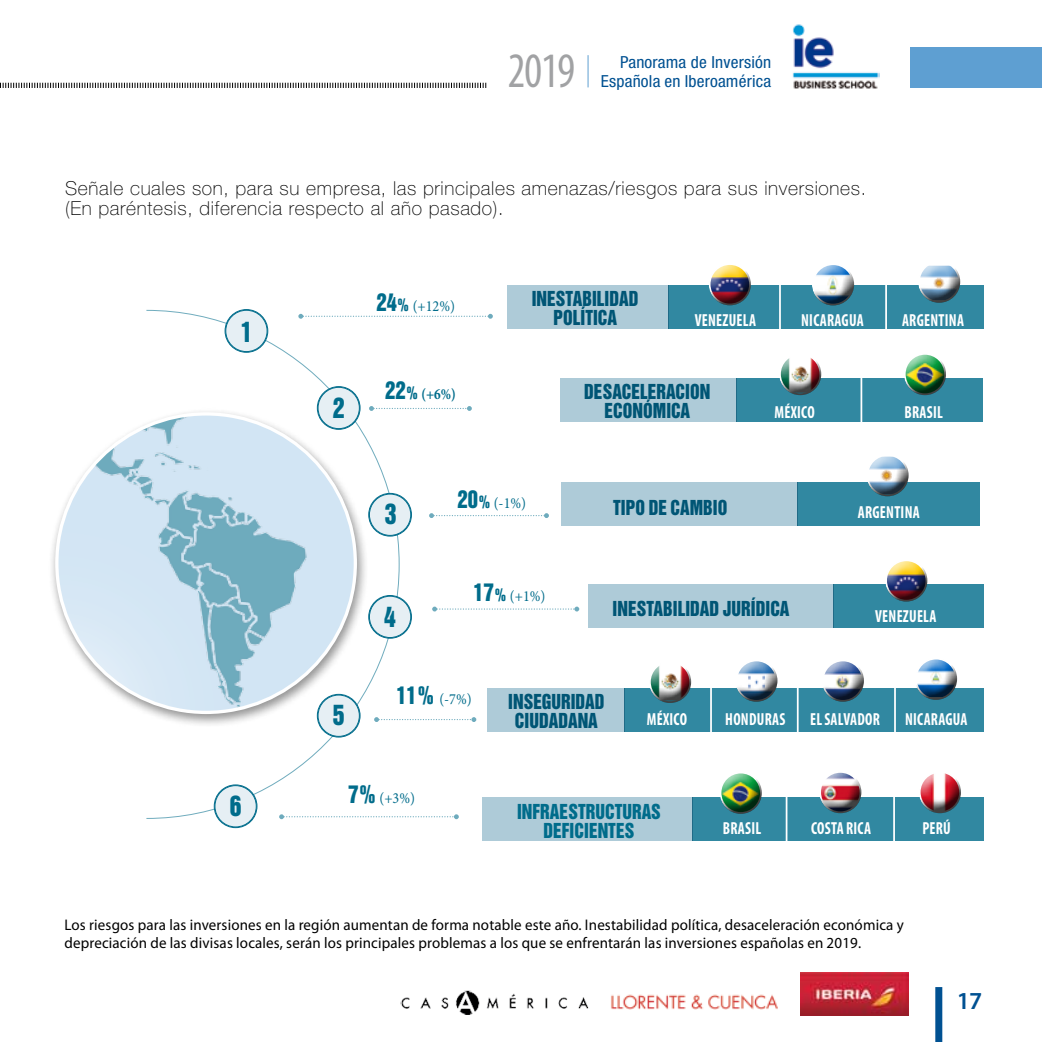
<style>
.page{position:relative;width:1042px;height:1042px;background:#fff}
.page>*{position:absolute;margin:0;border:0;box-sizing:border-box;transform-origin:0 0}
.t1{font:condensed 49.7px "Myriad Pro";color:#a1a2a4;scale:.92 1}
.t2{font:25.72px "Helvetica Inserat LT Std";color:#006c8b;scale:.92 1}
.t3{font:600 24.5px "Myriad Pro";color:#005192}
.t4{font:100 19.25px/20.1px "Helvetica Neue LT Std";letter-spacing:.035em;color:#000}
.t5{font:18.9px/19.2px "Helvetica Inserat LT Std";color:#006c8b;scale:.92 1}
.t6{font:700 condensed 17.5px "Myriad Pro";letter-spacing:.02em;color:#fff;scale:.87 1}
.t7{font:condensed 16.62px "Helvetica Neue LT Std";letter-spacing:.01em;color:#005192;scale:1.05 1}
.t8{font:15.4px/17.5px "Myriad Pro";letter-spacing:.01em;color:#000}
.t9{font:15.4px "Minion Pro";color:#006c8b;scale:.92 1}
.t10{font:700 condensed 15.4px "Minion Pro";color:#006c8b;scale:.92 1}
.s1{font-family:"Helvetica Inserat LT Std";font-size:22.22px}
.s2{font-family:"Helvetica Inserat LT Std";font-size:15.58px}
.s3{font-family:"Helvetica Inserat LT Std";font-weight:400;font-stretch:normal;font-size:22.22px}
.s4{font-family:"Helvetica Inserat LT Std";font-weight:400;font-stretch:normal;font-size:15.58px}
</style>
<div class="page">
<img style="left:792px;top:24px;width:88px;height:65px">
<hr style="left:587px;top:55px;width:1px;height:32px;background:#5e9fd2">
<div style="left:910px;top:48px;width:132px;height:40px;background:#5e9fd2"></div>
<svg style="left:0;top:83px;width:486px;height:5px"></svg>
<div style="left:935px;top:987px;width:7px;height:55px;background:#005192"></div>
<img style="left:611px;top:994px;width:167px;height:16px">
<img style="left:400px;top:990px;width:189px;height:25px">
<img style="left:800px;top:973px;width:108px;height:42px">
<div style="left:482px;top:797px;width:210px;height:44px;background:#aecbd8"></div>
<div style="left:692px;top:797px;width:292px;height:44px;background:#3188a1"></div>
<img style="left:61px;top:425px;width:85px;height:286px">
<svg style="left:146px;top:309px;width:254px;height:510px"></svg>
<div style="left:225px;top:310px;width:42px;height:42px;background:#e6eff4;border-radius:50%"></div>
<div style="left:225px;top:309px;width:43px;height:43px;border:1px solid #006c8b;border-radius:50%"></div>
<div style="left:226px;top:310px;width:41px;height:42px;border:1px solid #006c8b;border-radius:50%"></div>
<div style="left:318px;top:387px;width:42px;height:42px;background:#e6eff4;border-radius:50%"></div>
<div style="left:317px;top:386px;width:43px;height:43px;border:1px solid #006c8b;border-radius:50%"></div>
<div style="left:318px;top:387px;width:41px;height:42px;border:1px solid #006c8b;border-radius:50%"></div>
<div style="left:369px;top:494px;width:42px;height:42px;background:#e6eff4;border-radius:50%"></div>
<div style="left:368px;top:493px;width:44px;height:43px;border:1px solid #006c8b;border-radius:50%"></div>
<div style="left:369px;top:494px;width:42px;height:41px;border:1px solid #006c8b;border-radius:50%"></div>
<div style="left:369px;top:596px;width:42px;height:42px;background:#e6eff4;border-radius:50%"></div>
<div style="left:368px;top:595px;width:44px;height:43px;border:1px solid #006c8b;border-radius:50%"></div>
<div style="left:369px;top:596px;width:42px;height:42px;border:1px solid #006c8b;border-radius:50%"></div>
<div style="left:215px;top:785px;width:42px;height:42px;background:#e6eff4;border-radius:50%"></div>
<div style="left:214px;top:785px;width:43px;height:43px;border:1px solid #006c8b;border-radius:50%"></div>
<div style="left:215px;top:785px;width:41px;height:42px;border:1px solid #006c8b;border-radius:50%"></div>
<div style="left:318px;top:695px;width:42px;height:42px;background:#e6eff4;border-radius:50%"></div>
<div style="left:317px;top:694px;width:43px;height:43px;border:1px solid #006c8b;border-radius:50%"></div>
<div style="left:318px;top:695px;width:41px;height:41px;border:1px solid #006c8b;border-radius:50%"></div>
<svg style="left:279px;top:814px;width:180px;height:5px"></svg>
<div style="left:918px;top:775px;width:45px;height:38px;background:#000;opacity:.75"></div>
<div style="left:818px;top:775px;width:46px;height:38px;background:#000;opacity:.75"></div>
<svg style="left:429px;top:513px;width:120px;height:5px"></svg>
<svg style="left:374px;top:717px;width:102px;height:5px"></svg>
<hr style="left:786px;top:794px;width:1px;height:52px;background:#fff">
<hr style="left:893px;top:793px;width:2px;height:52px;background:#fff">
<svg style="left:298px;top:314px;width:195px;height:5px"></svg>
<svg style="left:369px;top:406px;width:103px;height:5px"></svg>
<svg style="left:432px;top:606px;width:147px;height:5px"></svg>
<div style="left:588px;top:584px;width:245px;height:44px;background:#aecbd8"></div>
<div style="left:833px;top:584px;width:151px;height:44px;background:#3188a1"></div>
<div style="left:885px;top:557px;width:45px;height:32px;background:#fff;opacity:.75"></div>
<div style="left:885px;top:564px;width:45px;height:39px;background:#000;opacity:.75"></div>
<div style="left:719px;top:769px;width:45px;height:32px;background:#fff;opacity:.75"></div>
<div style="left:719px;top:776px;width:45px;height:39px;background:#000;opacity:.75"></div>
<div style="left:507px;top:286px;width:161px;height:43px;background:#aecbd8"></div>
<div style="left:668px;top:286px;width:316px;height:43px;background:#3188a1"></div>
<div style="left:708px;top:261px;width:46px;height:31px;background:#fff;opacity:.75"></div>
<div style="left:708px;top:268px;width:46px;height:38px;background:#000;opacity:.75"></div>
<div style="left:811px;top:260px;width:45px;height:32px;background:#fff;opacity:.75"></div>
<div style="left:811px;top:268px;width:45px;height:38px;background:#000;opacity:.75"></div>
<hr style="left:779px;top:282px;width:2px;height:52px;background:#fff">
<hr style="left:885px;top:282px;width:2px;height:52px;background:#fff">
<div style="left:917px;top:265px;width:46px;height:39px;background:#000;opacity:.75"></div>
<div style="left:560px;top:378px;width:177px;height:44px;background:#aecbd8"></div>
<div style="left:737px;top:378px;width:246px;height:44px;background:#3188a1"></div>
<hr style="left:860px;top:376px;width:2px;height:48px;background:#fff">
<div style="left:778px;top:357px;width:46px;height:38px;background:#000;opacity:.75"></div>
<div style="left:903px;top:351px;width:46px;height:31px;background:#fff;opacity:.75"></div>
<div style="left:903px;top:358px;width:46px;height:38px;background:#000;opacity:.75"></div>
<div style="left:487px;top:688px;width:137px;height:44px;background:#aecbd8"></div>
<div style="left:624px;top:688px;width:359px;height:44px;background:#3188a1"></div>
<div style="left:821px;top:664px;width:45px;height:38px;background:#000;opacity:.75"></div>
<div style="left:734px;top:664px;width:46px;height:38px;background:#000;opacity:.75"></div>
<div style="left:648px;top:665px;width:45px;height:38px;background:#000;opacity:.75"></div>
<hr style="left:710px;top:685px;width:2px;height:52px;background:#fff">
<hr style="left:797px;top:685px;width:1px;height:52px;background:#fff">
<hr style="left:894px;top:685px;width:2px;height:52px;background:#fff">
<div style="left:914px;top:655px;width:46px;height:32px;background:#fff;opacity:.75"></div>
<div style="left:914px;top:662px;width:46px;height:39px;background:#000;opacity:.75"></div>
<div style="left:561px;top:482px;width:236px;height:44px;background:#aecbd8"></div>
<div style="left:797px;top:482px;width:183px;height:44px;background:#3188a1"></div>
<div style="left:865px;top:451px;width:46px;height:32px;background:#fff;opacity:.75"></div>
<div style="left:865px;top:459px;width:46px;height:38px;background:#000;opacity:.75"></div>
<h1 class="t1" style="left:508px;top:44px;width:75px">2019</h1>
<p class="t7" style="left:620px;top:53px;width:145px">Panorama de Inversión</p>
<p class="t7" style="left:601px;top:72px;width:164px">Española en Iberoamérica</p>
<p class="t4" style="left:65px;top:178px;width:802px">Señale cuales son, para su empresa, las principales amenazas/riesgos para sus inversiones. (En paréntesis, diferencia respecto al año pasado).</p>
<h2 class="t2" style="left:241px;top:317px;width:14px">1</h2>
<h2 class="t2" style="left:230px;top:790px;width:14px">6</h2>
<h2 class="t2" style="left:333px;top:392px;width:14px">2</h2>
<h2 class="t2" style="left:333px;top:700px;width:14px">5</h2>
<p class="t9" style="left:376px;top:296px;width:87px"><span class="s1">24</span><span class="s2">%</span> (+12%)</p>
<p class="t10" style="left:385px;top:383px;width:78px"><span class="s3">22</span><span class="s4">%</span> (+6%)</p>
<p class="t5" style="left:532px;top:289px;width:10px">INESTABILIDAD</p>
<p class="t5" style="left:553px;top:308px;width:45px">POLÍTICA</p>
<p class="t6" style="left:695px;top:310px;width:72px">VENEZUELA</p>
<p class="t6" style="left:801px;top:310px;width:86px">NICARAGUA ARGENTINA</p>
<p class="t5" style="left:584px;top:382px;width:11px">DESACELERACION</p>
<p class="t5" style="left:604px;top:401px;width:12px">ECONÓMICA</p>
<p class="t6" style="left:774px;top:402px;width:48px">MÉXICO</p>
<p class="t6" style="left:904px;top:402px;width:46px">BRASIL</p>
<h2 class="t2" style="left:385px;top:499px;width:14px">3</h2>
<h2 class="t2" style="left:384px;top:601px;width:14px">4</h2>
<p class="t9" style="left:457px;top:492px;width:76px"><span class="s1">20</span><span class="s2">%</span> (-1%)</p>
<p class="t9" style="left:473px;top:586px;width:80px"><span class="s1">17</span><span class="s2">%</span> (+1%)</p>
<p class="t5" style="left:613px;top:498px;width:10px">TIPO</p>
<p class="t5" style="left:649px;top:498px;width:35px">DE CAMBIO</p>
<p class="t6" style="left:858px;top:502px;width:9px">ARGENTINA</p>
<p class="t5" style="left:612px;top:599px;width:10px">INESTABILIDAD</p>
<p class="t5" style="left:723px;top:599px;width:46px">JURÍDICA</p>
<p class="t6" style="left:875px;top:606px;width:72px">VENEZUELA</p>
<p class="t9" style="left:396px;top:689px;width:83px"><span class="s1">11%</span> (-7%)</p>
<p class="t5" style="left:508px;top:692px;width:10px">INSE</p>
<p class="t5" style="left:515px;top:692px;width:61px;text-indent:27px">GURIDAD<br>CIUDADANA</p>
<p class="t6" style="left:647px;top:709px;width:48px">MÉXICO</p>
<p class="t6" style="left:725px;top:709px;width:71px">HONDURAS</p>
<p class="t6" style="left:810px;top:709px;width:82px">EL SALVADOR</p>
<p class="t6" style="left:905px;top:709px;width:9px">NICARAGUA</p>
<p class="t9" style="left:348px;top:787px;width:74px"><span class="s1">7%</span> (+3%)</p>
<p class="t5" style="left:517px;top:802px;width:11px">INFRAESTR</p>
<p class="t5" style="left:543px;top:802px;width:108px;text-indent:52px">UCTURAS<br>DEFICIENTES</p>
<p class="t6" style="left:723px;top:818px;width:46px">BRASIL</p>
<p class="t6" style="left:811px;top:818px;width:70px">COSTA RICA</p>
<p class="t6" style="left:922px;top:818px;width:34px">PERÚ</p>
<p class="t8" style="left:64px;top:916px;width:841px">Los riesgos para las inversiones en la región aumentan de forma notable este año. Inestabilidad política, desaceleración económica y depreciación de las divisas locales, serán los principales problemas a los que se enfrentarán las inversiones españolas en 2019.</p>
<h3 class="t3" style="left:956px;top:987px;width:27px">17</h3>
</div>
